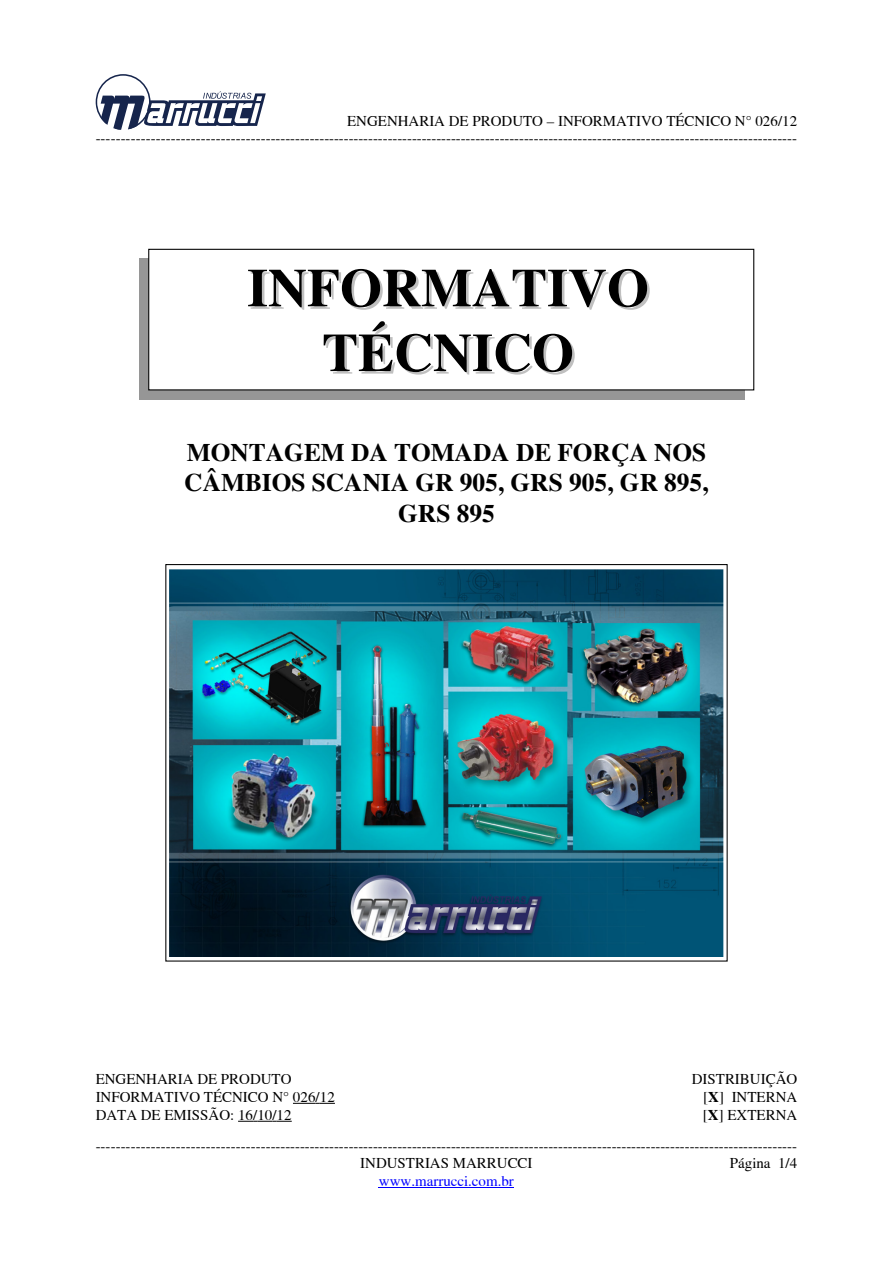
<style>
.page{position:relative;width:893px;height:1263px;background:#fff}
.page>*{position:absolute;margin:0;border:0;box-sizing:border-box;transform-origin:0 0}
.t1{font:700 54px/64.8px "Times";color:#000;text-align:center}
.t2{font:700 25.35px/30.5px "Times";color:#000;text-align:center}
.t3{font:15px/18px "Times";color:#000;text-align:justify}
.t4{font:15px "Times";color:#00f}
.s1{font-weight:700}
</style>
<div class="page">
<hr style="left:379px;top:1187px;width:135px;height:1px;background:#00f">
<svg style="left:96px;top:74px;width:170px;height:56px"></svg>
<svg style="left:293px;top:1103px;width:42px;height:1px"></svg>
<svg style="left:238px;top:1121px;width:54px;height:1px"></svg>
<img style="left:170px;top:569px;width:553px;height:388px">
<div style="left:139px;top:258px;width:606px;height:141px;background:#969696"></div>
<div style="left:148px;top:249px;width:606px;height:141px;background:#fff;border:1px solid #000"></div>
<p class="t3" style="left:347px;top:112px;width:452px">ENGENHARIA DE PRODUTO – INFORMATIVO TÉCNICO N° 026/12</p>
<p class="t3" style="left:96px;top:129px;width:703px">-----------------------------------------------------------------------------------------------------------------------------------------------</p>
<h1 class="t1" style="left:247px;top:254px;width:403px">INFORMATIVO<br>TÉCNICO</h1>
<h2 class="t2" style="left:184px;top:437px;width:526px">MONTAGEM DA TOMADA DE FORÇA NOS<br>CÂMBIOS SCANIA GR 905, GRS 905, GR 895,<br>GRS 895</h2>
<p class="t3" style="left:96px;top:1070px;width:241px;text-align:left">ENGENHARIA DE PRODUTO<br>INFORMATIVO TÉCNICO N° 026/12<br>DATA DE EMISSÃO: 16/10/12</p>
<p class="t3" style="left:703px;top:1070px;width:96px;text-indent:-11px">DISTRIBUIÇÃO [<span class="s1">X</span>] INTERNA [<span class="s1">X</span>] EXTERNA</p>
<p class="t3" style="left:96px;top:1137px;width:703px">-----------------------------------------------------------------------------------------------------------------------------------------------</p>
<p class="t3" style="left:360px;top:1154px;width:174px">INDUSTRIAS MARRUCCI</p>
<p class="t3" style="left:730px;top:1154px;width:69px">Página 1/4</p>
<p class="t4" style="left:379px;top:1172px;width:136px">www.marrucci.com.br</p>
</div>
